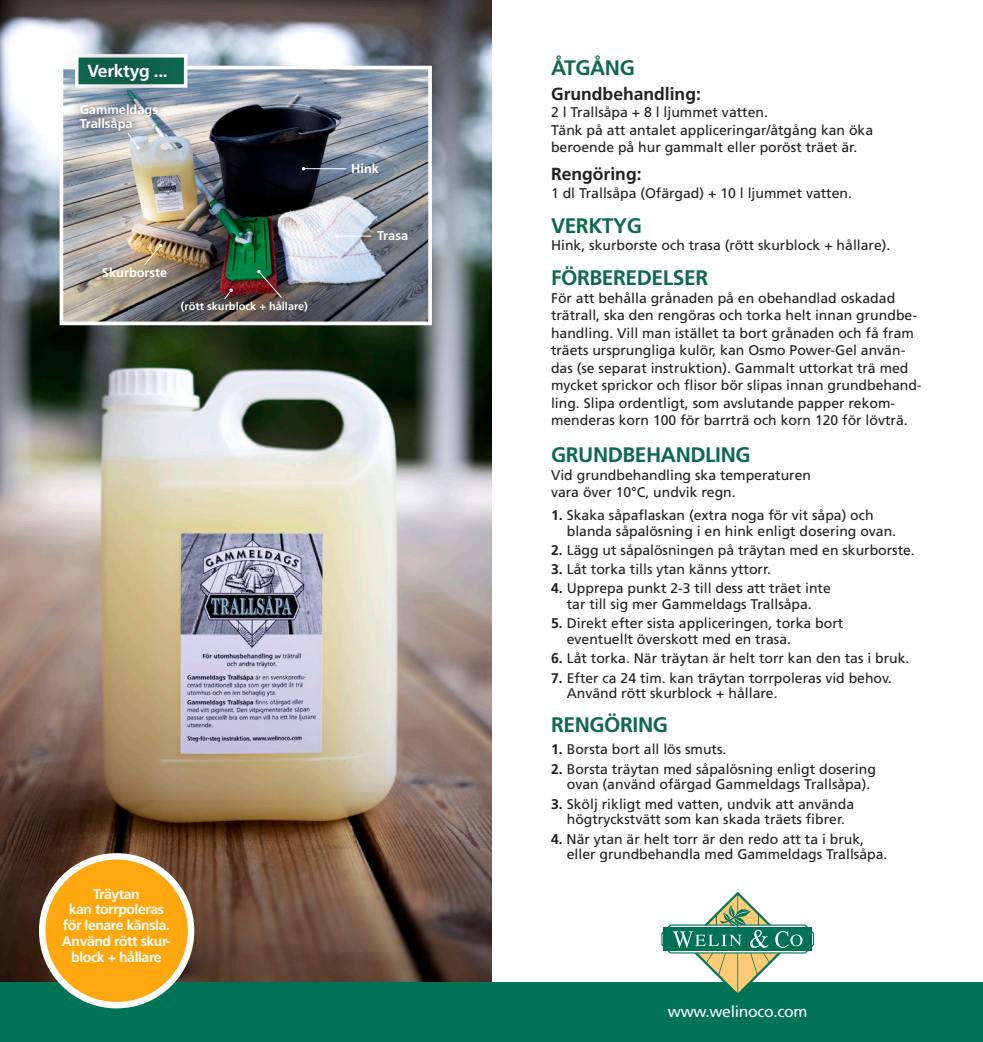
<style>
.page{position:relative;width:983px;height:1042px;background:#fff}
.page>*{position:absolute;margin:0;border:0;box-sizing:border-box;transform-origin:0 0}
.t1{font:700 21px "Frutiger LT Std";letter-spacing:-.02em;color:#0f694e}
.t2{font:700 17.5px "Frutiger LT Std";color:#231f20}
.t3{font:700 17.5px "Frutiger LT Std";letter-spacing:-.02em;color:#fff}
.t4{font:15.75px "Frutiger LT Std";letter-spacing:-.02em;color:#fff}
.t5{font:14px/17.5px "Frutiger LT Std";color:#231f20}
.t6{font:700 14px "Frutiger LT Std";letter-spacing:-.03em;color:#fff}
.t7{font:700 12.78px "Frutiger LT Std";color:#fff}
.t8{font:700 11.03px "Frutiger LT Std";color:#fff}
.s1{font-weight:700}
</style>
<div class="page">
<img style="left:0;top:0;width:491px;height:982px">
<div style="left:0;top:982px;width:982px;height:60px;background:#007255"></div>
<svg style="left:661px;top:891px;width:152px;height:102px"></svg>
<div style="left:42px;top:856px;width:149px;height:149px;background:#ffa70e;border-radius:50%"></div>
<div style="left:39px;top:853px;width:155px;height:155px;border:6px solid #fff;border-radius:50%"></div>
<img style="left:65px;top:71px;width:362px;height:249px">
<div style="left:60px;top:66px;width:372px;height:259px;border:4px solid #fff"></div>
<div style="left:71px;top:95px;width:95px;height:43px;background:#231f20;opacity:.75"></div>
<hr style="left:303px;top:168px;width:43px;height:1px;background:#fff">
<svg style="left:301px;top:167px;width:4px;height:4px"></svg>
<hr style="left:337px;top:236px;width:34px;height:1px;background:#fff">
<svg style="left:335px;top:234px;width:4px;height:4px"></svg>
<svg style="left:223px;top:288px;width:10px;height:12px"></svg>
<svg style="left:143px;top:244px;width:19px;height:22px"></svg>
<svg style="left:257px;top:270px;width:26px;height:29px"></svg>
<svg style="left:127px;top:132px;width:13px;height:18px"></svg>
<div style="left:58px;top:33px;width:137px;height:79px;background:#231f20;opacity:.85"></div>
<p class="t3" style="left:88px;top:60px;width:82px">Verktyg ...</p>
<p class="t7" style="left:80px;top:102px;width:80px">Gammeldags</p>
<p class="t7" style="left:80px;top:116px;width:54px">Trallsåpa</p>
<p class="t7" style="left:102px;top:265px;width:67px">Skurborste</p>
<p class="t8" style="left:181px;top:300px;width:128px">(rött skurblock + hållare)</p>
<p class="t7" style="left:351px;top:161px;width:29px">Hink</p>
<p class="t7" style="left:377px;top:228px;width:32px">Trasa</p>
<p class="t6" style="left:93px;top:885px;width:48px">Träytan</p>
<p class="t6" style="left:69px;top:901px;width:97px">kan torrpoleras</p>
<p class="t6" style="left:63px;top:917px;width:108px">för lenare känsla.</p>
<p class="t6" style="left:62px;top:933px;width:110px">Använd rött skur-</p>
<p class="t6" style="left:71px;top:948px;width:92px">block + hållare</p>
<p class="t1" style="left:551px;top:56px;width:85px">ÅTGÅNG</p>
<p class="t2" style="left:551px;top:83px;width:151px">Grundbehandling:</p>
<p class="t5" style="left:551px;top:104px;width:218px">2 l Trallsåpa + 8 l ljummet vatten.</p>
<p class="t5" style="left:551px;top:121px;width:323px">Tänk på att antalet appliceringar/åtgång kan öka</p>
<p class="t5" style="left:551px;top:139px;width:308px">beroende på hur gammalt eller poröst träet är.</p>
<p class="t2" style="left:551px;top:164px;width:92px">Rengöring:</p>
<p class="t5" style="left:551px;top:184px;width:302px">1 dl Trallsåpa (Ofärgad) + 10 l ljummet vatten.</p>
<p class="t1" style="left:551px;top:213px;width:92px">VERKTYG</p>
<p class="t5" style="left:551px;top:237px;width:341px">Hink, skurborste och trasa (rött skurblock + hållare).</p>
<p class="t1" style="left:551px;top:266px;width:159px">FÖRBEREDELSER</p>
<p class="t5" style="left:551px;top:289px;width:372px">För att behålla grånaden på en obehandlad oskadad trätrall, ska den rengöras och torka helt innan grundbe&shy;handling. Vill man istället ta bort grånaden och få fram träets ursprungliga kulör, kan Osmo Power-Gel använ&shy;das (se separat instruktion). Gammalt uttorkat trä med mycket sprickor och flisor bör slipas innan grundbehand&shy;ling. Slipa ordentligt, som avslutande papper rekom&shy;menderas korn 100 för barrträ och korn 120 för lövträ.</p>
<p class="t1" style="left:551px;top:442px;width:201px">GRUNDBEHANDLING</p>
<p class="t5" style="left:551px;top:466px;width:261px">Vid grundbehandling ska temperaturen</p>
<p class="t5" style="left:551px;top:483px;width:186px">vara över 10°C, undvik regn.</p>
<p class="t5" style="left:551px;top:506px;width:324px"><span class="s1">1.</span> Skaka såpaflaskan (extra noga för vit såpa) och</p>
<p class="t5" style="left:566px;top:522px;width:331px">blanda såpalösning i en hink enligt dosering ovan.</p>
<p class="t5" style="left:551px;top:541px;width:365px"><span class="s1">2.</span> Lägg ut såpalösningen på träytan med en skurborste.</p>
<p class="t5" style="left:551px;top:560px;width:221px"><span class="s1">3.</span> Låt torka tills ytan känns yttorr.</p>
<p class="t5" style="left:551px;top:580px;width:281px"><span class="s1">4.</span> Upprepa punkt 2-3 till dess att träet inte</p>
<p class="t5" style="left:566px;top:595px;width:246px">tar till sig mer Gammeldags Trallsåpa.</p>
<p class="t5" style="left:551px;top:615px;width:293px"><span class="s1">5.</span> Direkt efter sista appliceringen, torka bort</p>
<p class="t5" style="left:566px;top:630px;width:226px">eventuellt överskott med en trasa.</p>
<p class="t5" style="left:551px;top:650px;width:360px"><span class="s1">6.</span> Låt torka. När träytan är helt torr kan den tas i bruk.</p>
<p class="t5" style="left:551px;top:669px;width:342px"><span class="s1">7.</span> Efter ca 24 tim. kan träytan torrpoleras vid behov.</p>
<p class="t5" style="left:566px;top:685px;width:212px">Använd rött skurblock + hållare.</p>
<p class="t1" style="left:551px;top:712px;width:118px">RENGÖRING</p>
<p class="t5" style="left:551px;top:741px;width:177px"><span class="s1">1.</span> Borsta bort all lös smuts.</p>
<p class="t5" style="left:551px;top:760px;width:326px"><span class="s1">2.</span> Borsta träytan med såpalösning enligt dosering</p>
<p class="t5" style="left:566px;top:776px;width:305px">ovan (använd ofärgad Gammeldags Trallsåpa).</p>
<p class="t5" style="left:551px;top:795px;width:304px"><span class="s1">3.</span> Skölj rikligt med vatten, undvik att använda</p>
<p class="t5" style="left:566px;top:811px;width:280px">högtryckstvätt som kan skada träets fibrer.</p>
<p class="t5" style="left:551px;top:830px;width:314px"><span class="s1">4.</span> När ytan är helt torr är den redo att ta i bruk,</p>
<p class="t5" style="left:566px;top:846px;width:322px">eller grundbehandla med Gammeldags Trallsåpa.</p>
<p class="t4" style="left:667px;top:1002px;width:141px">www.welinoco.com</p>
</div>
